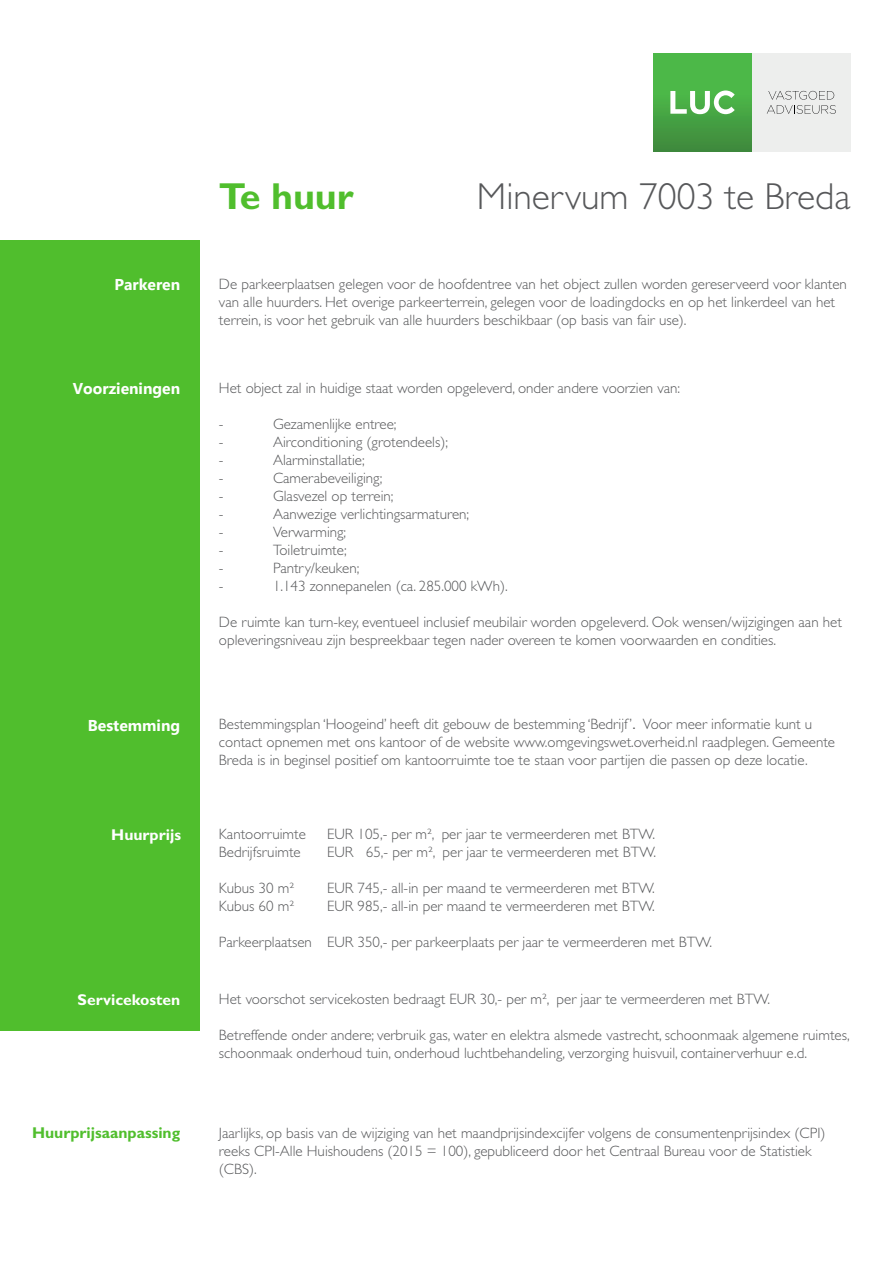
<style>
.page{position:relative;width:893px;height:1263px;background:#fff}
.page>*{position:absolute;margin:0;border:0;box-sizing:border-box;transform-origin:0 0}
.t1{font:300 37.65px "Gill Sans";color:#57585a}
.t2{font:700 37.65px "Gill Sans";color:#50be2d}
.t3{font:700 15.75px "Gadugi";color:#fff}
.t4{font:700 15.75px "Gill Sans";color:#fff}
.t5{font:700 15.75px "Gill Sans";color:#50be2d}
.t6{font:300 15px/18px "Gill Sans";color:#57585a}
</style>
<div class="page">
<div style="left:0;top:240px;width:200px;height:790px;background:#50be2d"></div>
<div style="left:752px;top:53px;width:98px;height:98px;background:#edeeed"></div>
<svg style="left:767px;top:91px;width:69px;height:23px"></svg>
<div style="left:653px;top:53px;width:99px;height:98px;background:linear-gradient(to bottom,#4fc44b,#41903e)"></div>
<svg style="left:670px;top:90px;width:65px;height:24px"></svg>
<p class="t3" style="left:115px;top:275px;width:67px">Parkeren</p>
<p class="t3" style="left:73px;top:378px;width:109px">Voorzieningen</p>
<p class="t2" style="left:219px;top:174px;width:136px">Te huur</p>
<p class="t1" style="left:477px;top:175px;width:375px">Minervum 7003 te Breda</p>
<p class="t6" style="left:219px;top:275px;width:629px">De parkeerplaatsen gelegen voor de hoofdentree van het object zullen worden gereserveerd voor klanten van alle huurders. Het overige parkeerterrein, gelegen voor de loadingdocks en op het linkerdeel van het terrein, is voor het gebruik van alle huurders beschikbaar (op basis van fair use).</p>
<p class="t6" style="left:219px;top:379px;width:463px">Het object zal in huidige staat worden opgeleverd, onder andere voorzien van:</p>
<p class="t6" style="left:219px;top:415px;width:6px">-</p>
<p class="t6" style="left:273px;top:415px;width:125px">Gezamenlijke entree;</p>
<p class="t6" style="left:219px;top:433px;width:6px">-</p>
<p class="t6" style="left:273px;top:433px;width:176px">Airconditioning (grotendeels);</p>
<p class="t6" style="left:219px;top:451px;width:6px">-</p>
<p class="t6" style="left:273px;top:451px;width:93px">Alarminstallatie;</p>
<p class="t6" style="left:219px;top:469px;width:6px">-</p>
<p class="t6" style="left:273px;top:469px;width:111px">Camerabeveiliging;</p>
<p class="t6" style="left:219px;top:487px;width:6px">-</p>
<p class="t6" style="left:273px;top:487px;width:122px">Glasvezel op terrein;</p>
<p class="t6" style="left:219px;top:505px;width:6px">-</p>
<p class="t6" style="left:273px;top:505px;width:198px">Aanwezige verlichtingsarmaturen;</p>
<p class="t6" style="left:219px;top:523px;width:6px">-</p>
<p class="t6" style="left:273px;top:523px;width:75px">Verwarming;</p>
<p class="t6" style="left:219px;top:541px;width:6px">-</p>
<p class="t6" style="left:273px;top:541px;width:75px">Toiletruimte;</p>
<p class="t6" style="left:219px;top:559px;width:6px">-</p>
<p class="t6" style="left:273px;top:559px;width:88px">Pantry/keuken;</p>
<p class="t6" style="left:219px;top:577px;width:6px">-</p>
<p class="t6" style="left:273px;top:577px;width:236px">1.143 zonnepanelen (ca. 285.000 kWh).</p>
<p class="t6" style="left:219px;top:613px;width:624px">De ruimte kan turn-key, eventueel inclusief meubilair worden opgeleverd. Ook wensen/wijzigingen aan het opleveringsniveau zijn bespreekbaar tegen nader overeen te komen voorwaarden en condities.</p>
<p class="t3" style="left:88px;top:716px;width:94px">Bestemming</p>
<p class="t6" style="left:219px;top:715px;width:595px">Bestemmingsplan ‘Hoogeind’ heeft dit gebouw de bestemming ‘Bedrijf’. Voor meer informatie kunt u</p>
<p class="t6" style="left:219px;top:733px;width:618px">contact opnemen met ons kantoor of de website www.omgevingswet.overheid.nl raadplegen. Gemeente<br>Breda is in beginsel positief om kantoorruimte toe te staan voor partijen die passen op deze locatie.</p>
<p class="t4" style="left:111px;top:825px;width:71px">Huurprijs</p>
<p class="t6" style="left:219px;top:825px;width:88px">Kantoorruimte</p>
<p class="t6" style="left:327px;top:825px;width:330px">EUR 105,- per m², per jaar te vermeerderen met BTW.</p>
<p class="t6" style="left:219px;top:843px;width:83px">Bedrijfsruimte</p>
<p class="t6" style="left:327px;top:843px;width:331px">EUR 65,- per m², per jaar te vermeerderen met BTW.</p>
<p class="t6" style="left:219px;top:879px;width:77px">Kubus 30 m²</p>
<p class="t6" style="left:327px;top:879px;width:329px">EUR 745,- all-in per maand te vermeerderen met BTW.</p>
<p class="t6" style="left:219px;top:897px;width:77px">Kubus 60 m²</p>
<p class="t6" style="left:327px;top:897px;width:329px">EUR 985,- all-in per maand te vermeerderen met BTW.</p>
<p class="t6" style="left:219px;top:933px;width:495px">Parkeerplaatsen EUR 350,- per parkeerplaats per jaar te vermeerderen met BTW.</p>
<p class="t4" style="left:78px;top:990px;width:104px">Servicekosten</p>
<p class="t6" style="left:219px;top:990px;width:553px">Het voorschot servicekosten bedraagt EUR 30,- per m², per jaar te vermeerderen met BTW.</p>
<p class="t6" style="left:219px;top:1026px;width:632px">Betreffende onder andere; verbruik gas, water en elektra alsmede vastrecht, schoonmaak algemene ruimtes, schoonmaak onderhoud tuin, onderhoud luchtbehandeling, verzorging huisvuil, containerverhuur e.d.</p>
<p class="t5" style="left:32px;top:1123px;width:150px">Huurprijsaanpassing</p>
<p class="t6" style="left:219px;top:1124px;width:608px">Jaarlijks, op basis van de wijziging van het maandprijsindexcijfer volgens de consumentenprijsindex (CPI) reeks CPI-Alle Huishoudens (2015 = 100), gepubliceerd door het Centraal Bureau voor de Statistiek (CBS).</p>
</div>
